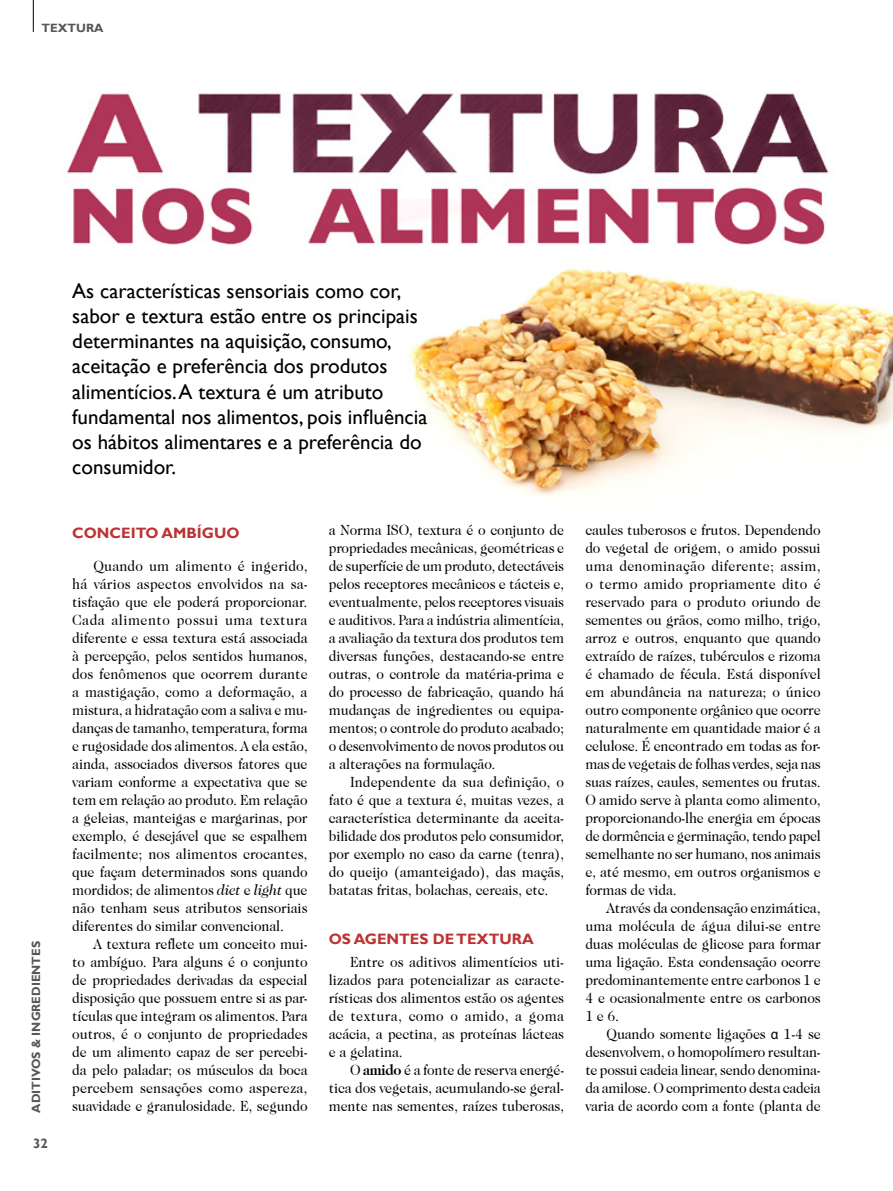
<style>
.page{position:relative;width:893px;height:1191px;background:#fff}
.page>*{position:absolute;margin:0;border:0;box-sizing:border-box;transform-origin:0 0}
.t1{font:21px/25.2px "Gill Sans";color:#000}
.t2{font:15px/18px "Caslon 224 IT Cby BT";letter-spacing:-.01em;color:#000;text-align:justify;scale:.93 1}
.t3{font:700 15px "Gill Sans";color:#bb3334}
.t4{font:700 13.5px "Gill Sans";color:#575756}
.t5{font:700 12px "Gill Sans";color:#575756}
.s1{font-family:"ITC Caslon 224";font-style:italic}
.s2{font-family:"ITC Caslon 224";font-weight:700}
.s3{font-family:"Myriad Pro"}
</style>
<div class="page">
<img style="left:32px;top:20px;width:797px;height:225px">
<img style="left:390px;top:199px;width:503px;height:297px">
<hr style="left:33px;top:0;width:1px;height:32px;background:#000">
<p class="t5" style="left:42px;top:21px;width:64px">TEXTURA</p>
<p class="t5" style="left:29px;top:1112px;width:173px;rotate:-90deg">ADITIVOS &amp; INGREDIENTES</p>
<p class="t4" style="left:33px;top:1135px;width:16px">32</p>
<p class="t1" style="left:72px;top:278px;width:357px">As características sensoriais como cor, sabor e textura estão entre os principais determinantes na aquisição, consumo, aceitação e preferência dos produtos alimentícios. A textura é um atributo fundamental nos alimentos, pois influência os hábitos alimentares e a preferência do consumidor.</p>
<p class="t3" style="left:72px;top:524px;width:169px">CONCEITO AMBÍGUO</p>
<p class="t2" style="left:72px;top:557px;width:255px;text-indent:21px">Quando um alimento é ingerido, há vários aspectos envolvidos na sa&shy;tisfação que ele poderá proporcionar.<br>Cada alimento possui uma textura diferente e essa textura está associada à percepção, pelos sentidos humanos, dos fenômenos que ocorrem durante a mastigação, como a deformação, a mistura, a hidratação com a saliva e mu&shy;danças de tamanho, temperatura, forma e rugosidade dos alimentos. A ela estão, ainda, associados diversos fatores que variam conforme a expectativa que se tem em relação ao produto. Em relação a geleias, manteigas e margarinas, por exemplo, é desejável que se espalhem facilmente; nos alimentos crocantes, que façam determinados sons quando mordidos; de alimentos <span class="s1">diet</span> e <span class="s1">light</span> que não tenham seus atributos sensoriais diferentes do similar convencional.</p>
<p class="t2" style="left:72px;top:935px;width:255px;text-indent:21px">A textura reflete um conceito mui&shy;to ambíguo. Para alguns é o conjunto de propriedades derivadas da especial disposição que possuem entre si as par&shy;tículas que integram os alimentos. Para outros, é o conjunto de propriedades de um alimento capaz de ser percebi&shy;da pelo paladar; os músculos da boca percebem sensações como aspereza, suavidade e granulosidade. E, segundo</p>
<p class="t2" style="left:329px;top:521px;width:255px">a Norma ISO, textura é o conjunto de propriedades mecânicas, geométricas e de superfície de um produto, detectáveis pelos receptores mecânicos e tácteis e, eventualmente, pelos receptores visuais e auditivos. Para a indústria alimentícia, a avaliação da textura dos produtos tem diversas funções, destacando-se entre outras, o controle da matéria-prima e do processo de fabricação, quando há mudanças de ingredientes ou equipa&shy;mentos; o controle do produto acabado; o desenvolvimento de novos produtos ou a alterações na formulação.</p>
<p class="t2" style="left:329px;top:773px;width:255px;text-indent:21px">Independente da sua definição, o fato é que a textura é, muitas vezes, a característica determinante da aceita&shy;bilidade dos produtos pelo consumidor, por exemplo no caso da carne (tenra), do queijo (amanteigado), das maçãs, batatas fritas, bolachas, cereais, etc.</p>
<p class="t3" style="left:329px;top:930px;width:206px">OS AGENTES DE TEXTURA</p>
<p class="t2" style="left:329px;top:953px;width:255px;text-indent:21px">Entre os aditivos alimentícios uti&shy;lizados para potencializar as caracte&shy;rísticas dos alimentos estão os agentes de textura, como o amido, a goma acácia, a pectina, as proteínas lácteas e a gelatina.</p>
<p class="t2" style="left:329px;top:1061px;width:255px;text-indent:21px">O <span class="s2">amido</span> é a fonte de reserva energé&shy;tica dos vegetais, acumulando-se geral&shy;mente nas sementes, raízes tuberosas,</p>
<p class="t2" style="left:585px;top:521px;width:255px">caules tuberosos e frutos. Dependendo do vegetal de origem, o amido possui uma denominação diferente; assim, o termo amido propriamente dito é reservado para o produto oriundo de sementes ou grãos, como milho, trigo, arroz e outros, enquanto que quando extraído de raízes, tubérculos e rizoma é chamado de fécula. Está disponível em abundância na natureza; o único outro componente orgânico que ocorre naturalmente em quantidade maior é a celulose. É encontrado em todas as for&shy;mas de vegetais de folhas verdes, seja nas suas raízes, caules, sementes ou frutas.<br>O amido serve à planta como alimento, proporcionando-lhe energia em épocas de dormência e germinação, tendo papel semelhante no ser humano, nos animais e, até mesmo, em outros organismos e formas de vida.</p>
<p class="t2" style="left:585px;top:899px;width:255px;text-indent:21px">Através da condensação enzimática, uma molécula de água dilui-se entre duas moléculas de glicose para formar uma ligação. Esta condensação ocorre predominantemente entre carbonos 1 e 4 e ocasionalmente entre os carbonos 1 e 6.</p>
<p class="t2" style="left:585px;top:1025px;width:255px;text-indent:21px">Quando somente ligações <span class="s3">α</span> 1-4 se desenvolvem, o homopolímero resultan&shy;te possui cadeia linear, sendo denomina&shy;da amilose. O comprimento desta cadeia varia de acordo com a fonte (planta de</p>
</div>
